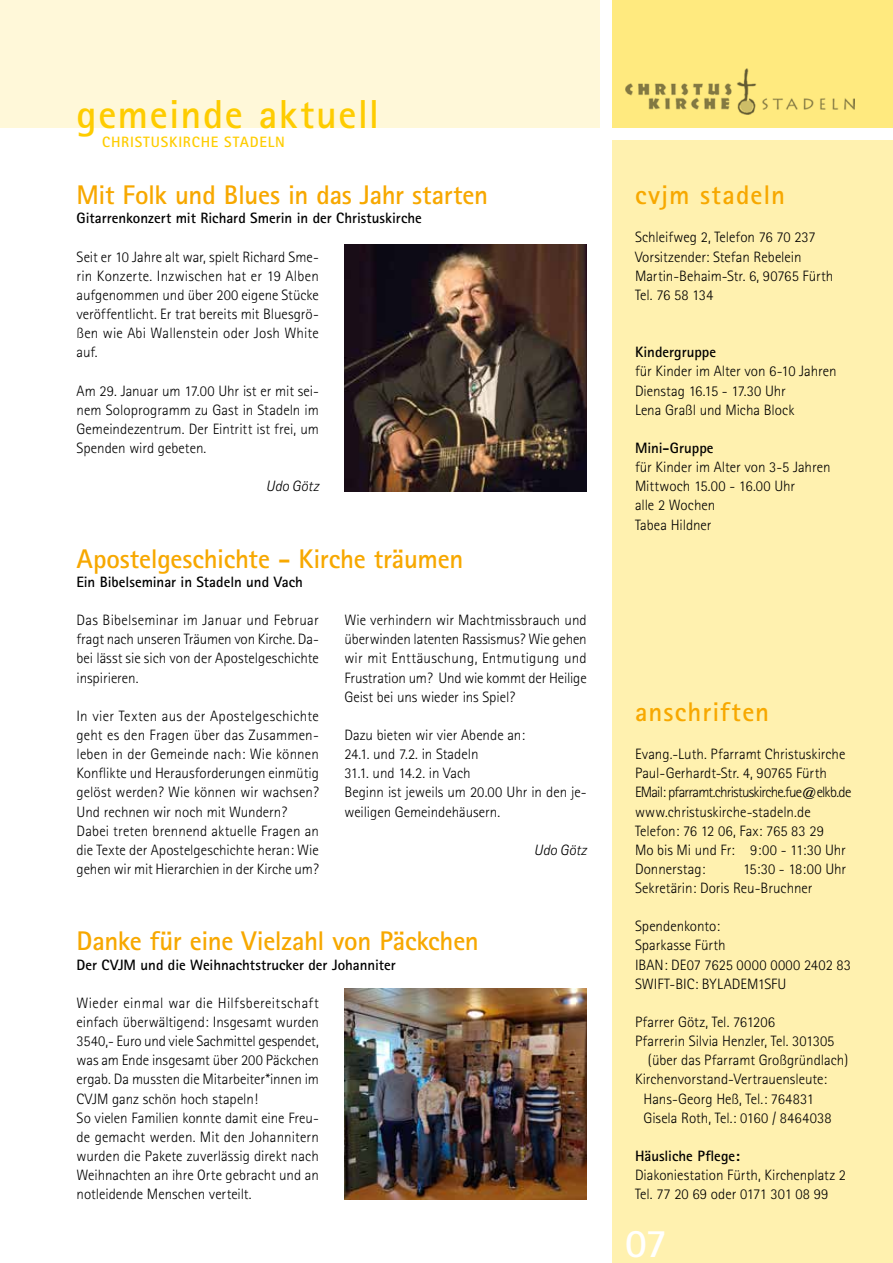
<style>
.page{position:relative;width:893px;height:1263px;background:#fff}
.page>*{position:absolute;margin:0;border:0;box-sizing:border-box;transform-origin:0 0}
.t1{font:700 40.5px "Rotis Sans Serif";letter-spacing:.035em;color:#fecc00}
.t2{font:700 40.5px "Rotis Sans Serif";color:#fff}
.t3{font:700 27px "Rotis Sans Serif";letter-spacing:-.01em;color:#f7a800}
.t4{font:700 27px "Rotis Sans Serif";letter-spacing:.04em;color:#f7a800}
.t5{font:300 15px/19.2px "Rotis Sans Serif";color:#000}
.t6{font:700 15px "Rotis Sans Serif";letter-spacing:-.005em;color:#000}
.t7{font:700 15px "Rotis Sans Serif";letter-spacing:.055em;color:#fecc00}
.t8{font:italic 300 15px "Rotis Sans Serif";color:#000}
</style>
<div class="page">
<div style="left:612px;top:0;width:281px;height:128px;background:#ffea7f"></div>
<div style="left:0;top:0;width:600px;height:128px;background:#fff8d9"></div>
<div style="left:612px;top:140px;width:281px;height:1123px;background:#fff1af"></div>
<img style="left:625px;top:68px;width:230px;height:47px">
<img style="left:344px;top:245px;width:243px;height:246px">
<img style="left:344px;top:989px;width:243px;height:210px">
<h1 class="t1" style="left:77px;top:88px;width:304px">gemeinde aktuell</h1>
<p class="t7" style="left:102px;top:132px;width:184px">CHRISTUSKIRCHE STADELN</p>
<h2 class="t3" style="left:77px;top:178px;width:413px">Mit Folk und Blues in das Jahr starten</h2>
<p class="t6" style="left:77px;top:209px;width:347px">Gitarrenkonzert mit Richard Smerin in der Christuskirche</p>
<p class="t5" style="left:77px;top:247px;width:244px;text-align:justify">Seit er 10 Jahre alt war, spielt Richard Sme&shy;rin Konzerte. Inzwischen hat er 19 Alben aufgenommen und über 200 eigene Stücke veröffentlicht. Er trat bereits mit Bluesgrö&shy;ßen wie Abi Wallenstein oder Josh White auf.</p>
<p class="t5" style="left:77px;top:381px;width:244px;text-align:justify">Am 29. Januar um 17.00 Uhr ist er mit sei&shy;nem Soloprogramm zu Gast in Stadeln im Gemeindezentrum. Der Eintritt ist frei, um Spenden wird gebeten.</p>
<p class="t8" style="left:266px;top:478px;width:55px">Udo Götz</p>
<h2 class="t3" style="left:77px;top:541px;width:388px">Apostelgeschichte - Kirche träumen</h2>
<p class="t6" style="left:77px;top:572px;width:228px">Ein Bibelseminar in Stadeln und Vach</p>
<p class="t5" style="left:77px;top:610px;width:244px;text-align:justify">Das Bibelseminar im Januar und Februar fragt nach unseren Träumen von Kirche. Da&shy;bei lässt sie sich von der Apostelgeschichte inspirieren.</p>
<p class="t5" style="left:77px;top:706px;width:244px">In vier Texten aus der Apostelgeschichte geht es den Fragen über das Zusammen&shy;leben in der Gemeinde nach: Wie können Konflikte und Herausforderungen einmütig gelöst werden? Wie können wir wachsen?<br>Und rechnen wir noch mit Wundern?<br>Dabei treten brennend aktuelle Fragen an die Texte der Apostelgeschichte heran: Wie gehen wir mit Hierarchien in der Kirche um?</p>
<p class="t5" style="left:344px;top:610px;width:244px;text-align:justify">Wie verhindern wir Machtmissbrauch und überwinden latenten Rassismus? Wie gehen wir mit Enttäuschung, Entmutigung und Frustration um? Und wie kommt der Heilige Geist bei uns wieder ins Spiel?</p>
<p class="t5" style="left:344px;top:725px;width:244px">Dazu bieten wir vier Abende an:<br>24.1. und 7.2. in Stadeln<br>31.1. und 14.2. in Vach<br>Beginn ist jeweils um 20.00 Uhr in den je&shy;weiligen Gemeindehäusern.</p>
<p class="t8" style="left:534px;top:841px;width:55px">Udo Götz</p>
<h2 class="t3" style="left:77px;top:924px;width:404px">Danke für eine Vielzahl von Päckchen</h2>
<p class="t6" style="left:77px;top:955px;width:321px">Der CVJM und die Weihnachtstrucker der Johanniter</p>
<p class="t5" style="left:77px;top:993px;width:244px">Wieder einmal war die Hilfsbereitschaft einfach überwältigend: Insgesamt wurden 3540,- Euro und viele Sachmittel gespendet, was am Ende insgesamt über 200 Päckchen ergab. Da mussten die Mitarbeiter*innen im CVJM ganz schön hoch stapeln!<br>So vielen Familien konnte damit eine Freu&shy;de gemacht werden. Mit den Johannitern wurden die Pakete zuverlässig direkt nach Weihnachten an ihre Orte gebracht und an notleidende Menschen verteilt.</p>
<h2 class="t4" style="left:635px;top:178px;width:152px">cvjm stadeln</h2>
<p class="t5" style="left:635px;top:228px;width:200px">Schleifweg 2, Telefon 76 70 237<br>Vorsitzender: Stefan Rebelein<br>Martin-Behaim-Str. 6, 90765 Fürth<br>Tel. 76 58 134</p>
<p class="t6" style="left:635px;top:343px;width:83px">Kindergruppe</p>
<p class="t5" style="left:635px;top:362px;width:203px">für Kinder im Alter von 6-10 Jahren<br>Dienstag 16.15 - 17.30 Uhr<br>Lena Graßl und Micha Block</p>
<p class="t6" style="left:635px;top:438px;width:80px">Mini-Gruppe</p>
<p class="t5" style="left:635px;top:457px;width:197px">für Kinder im Alter von 3-5 Jahren<br>Mittwoch 15.00 - 16.00 Uhr<br>alle 2 Wochen<br>Tabea Hildner</p>
<h2 class="t4" style="left:635px;top:694px;width:136px">anschriften</h2>
<p class="t5" style="left:635px;top:744px;width:218px">Evang.-Luth. Pfarramt Christuskirche Paul-Gerhardt-Str. 4, 90765 Fürth EMail: pfarramt.christuskirche.fue@elkb.de www.christuskirche-stadeln.de Telefon: 76 12 06, Fax: 765 83 29<br>Mo bis Mi und Fr: 9:00 - 11:30 Uhr Donnerstag:</p>
<p class="t5" style="left:635px;top:859px;width:213px;text-indent:108px">15:30 - 18:00 Uhr<br>Sekretärin: Doris Reu-Bruchner</p>
<p class="t5" style="left:635px;top:917px;width:218px">Spendenkonto:<br>Sparkasse Fürth<br>IBAN: DE07 7625 0000 0000 2402 83<br>SWIFT-BIC: BYLADEM1SFU</p>
<p class="t5" style="left:635px;top:1012px;width:142px">Pfarrer Götz, Tel. 761206</p>
<p class="t5" style="left:635px;top:1031px;width:201px">Pfarrerin Silvia Henzler, Tel. 301305</p>
<p class="t5" style="left:648px;top:1051px;width:202px">(über das Pfarramt Großgründlach)</p>
<p class="t5" style="left:635px;top:1070px;width:194px">Kirchenvorstand-Vertrauensleute:</p>
<p class="t5" style="left:643px;top:1089px;width:172px">Hans-Georg Heß, Tel.: 764831</p>
<p class="t5" style="left:643px;top:1108px;width:190px">Gisela Roth, Tel.: 0160 / 8464038</p>
<p class="t6" style="left:635px;top:1146px;width:106px">Häusliche Pflege:</p>
<p class="t5" style="left:635px;top:1165px;width:213px">Diakoniestation Fürth, Kirchenplatz 2<br>Tel. 77 20 69 oder 0171 301 08 99</p>
<h1 class="t2" style="left:625px;top:1217px;width:43px">07</h1>
</div>
